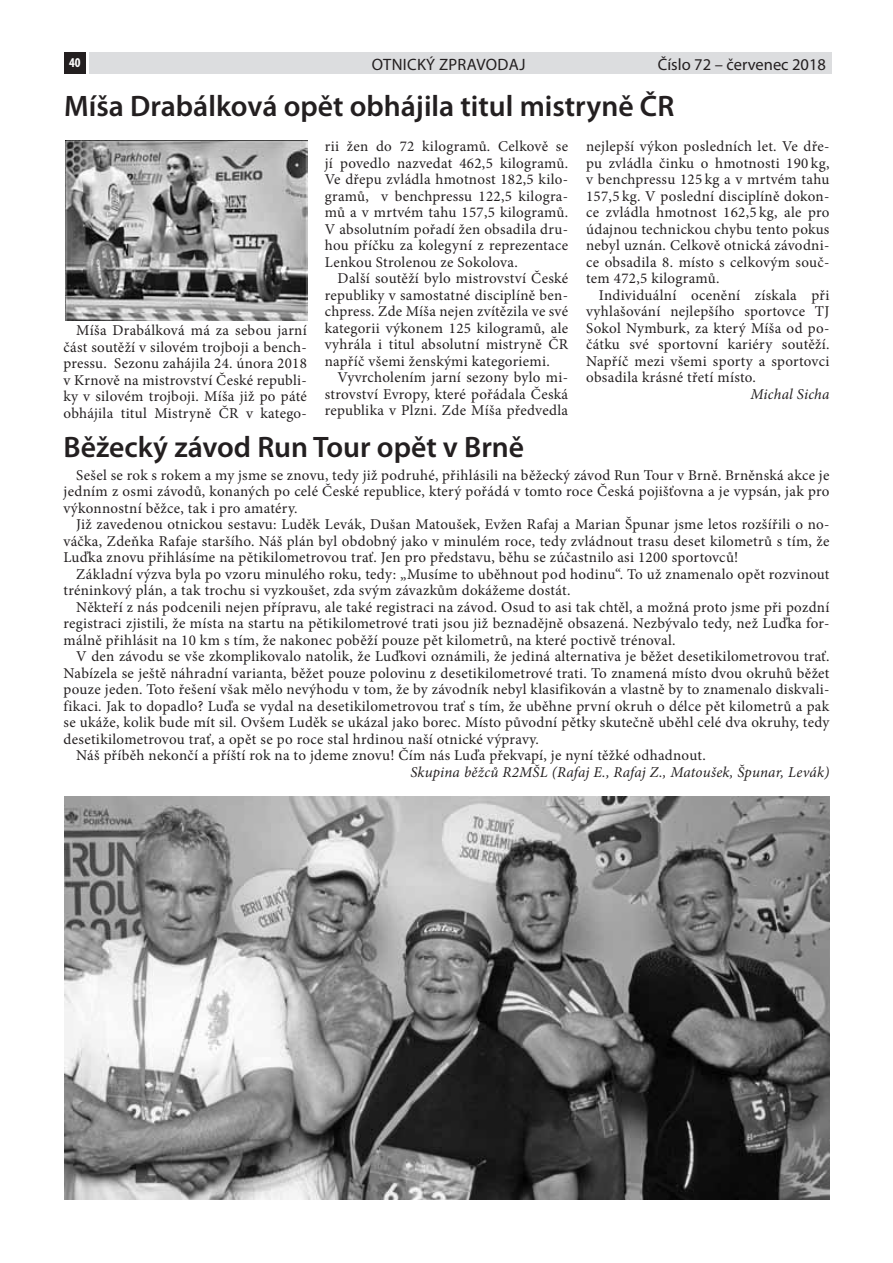
<style>
.page{position:relative;width:893px;height:1263px;background:#fff}
.page>*{position:absolute;margin:0;border:0;box-sizing:border-box;transform-origin:0 0}
.t1{font:600 29.7px "Myriad Pro";color:#231f20}
.t2{font:16.5px "Myriad Pro";color:#231f20}
.t3{font:16.5px "Myriad Pro";letter-spacing:.02em;color:#231f20}
.t4{font:15px/16.5px "Minion Pro";letter-spacing:.02em;color:#231f20;text-align:justify}
.t5{font:italic 15px "Minion Pro";letter-spacing:.01em;color:#231f20}
.t6{font:700 condensed 13.5px "Myriad Pro";color:#fff}
</style>
<div class="page">
<div style="left:89px;top:52px;width:743px;height:22px;background:#dcdddf"></div>
<div style="left:64px;top:52px;width:22px;height:22px;background:#231f20"></div>
<img style="left:65px;top:140px;width:242px;height:180px">
<img style="left:64px;top:796px;width:765px;height:403px">
<p class="t6" style="left:69px;top:54px;width:13px">40</p>
<p class="t3" style="left:372px;top:54px;width:155px">otnický zpravodaj</p>
<p class="t2" style="left:658px;top:54px;width:170px">Číslo 72 – červenec 2018</p>
<h1 class="t1" style="left:64px;top:87px;width:612px">Míša Drabálková opět obhájila titul mistryně ČR</h1>
<p class="t4" style="left:64px;top:322px;width:245px;text-indent:13px">Míša Drabálková má za sebou jarní část soutěží v silovém trojboji a bench&shy;pressu. Sezonu zahájila 24. února 2018 v Krnově na mistrovství České republi&shy;ky v silovém trojboji. Míša již po páté obhájila titul Mistryně ČR v katego-</p>
<p class="t4" style="left:325px;top:138px;width:245px">rii žen do 72 kilogramů. Celkově se jí povedlo nazvedat 462,5 kilogramů.<br>Ve dřepu zvládla hmotnost 182,5 kilo&shy;gramů, v benchpressu 122,5 kilogra&shy;mů a v mrtvém tahu 157,5 kilogramů.<br>V absolutním pořadí žen obsadila dru&shy;hou příčku za kolegyní z reprezentace Lenkou Strolenou ze Sokolova.</p>
<p class="t4" style="left:325px;top:270px;width:245px;text-indent:13px">Další soutěží bylo mistrovství České republiky v samostatné disciplíně ben&shy;chpress. Zde Míša nejen zvítězila ve své kategorii výkonem 125 kilogramů, ale vyhrála i titul absolutní mistryně ČR napříč všemi ženskými kategoriemi.</p>
<p class="t4" style="left:325px;top:369px;width:245px;text-indent:13px">Vyvrcholením jarní sezony bylo mi&shy;strovství Evropy, které pořádala Česká republika v Plzni. Zde Míša předvedla</p>
<p class="t4" style="left:586px;top:138px;width:245px">nejlepší výkon posledních let. Ve dře&shy;pu zvládla činku o hmotnosti 190 kg, v benchpressu 125 kg a v mrtvém tahu 157,5 kg. V poslední disciplíně dokon&shy;ce zvládla hmotnost 162,5 kg, ale pro údajnou technickou chybu tento pokus nebyl uznán. Celkově otnická závodni&shy;ce obsadila 8. místo s celkovým souč&shy;tem 472,5 kilogramů.</p>
<p class="t4" style="left:586px;top:287px;width:245px;text-indent:13px">Individuální ocenění získala při vyhlašování nejlepšího sportovce TJ Sokol Nymburk, za který Míša od po&shy;čátku své sportovní kariéry soutěží.<br>Napříč mezi všemi sporty a sportovci obsadila krásné třetí místo.</p>
<p class="t5" style="left:751px;top:384px;width:80px">Michal Sicha</p>
<h1 class="t1" style="left:64px;top:428px;width:462px">Běžecký závod Run Tour opět v Brně</h1>
<p class="t4" style="left:64px;top:467px;width:767px;text-indent:13px">Sešel se rok s rokem a my jsme se znovu, tedy již podruhé, přihlásili na běžecký závod Run Tour v Brně. Brněnská akce je jedním z osmi závodů, konaných po celé České republice, který pořádá v tomto roce Česká pojišťovna a je vypsán, jak pro výkonnostní běžce, tak i pro amatéry.</p>
<p class="t4" style="left:64px;top:516px;width:768px;text-indent:13px">Již zavedenou otnickou sestavu: Luděk Levák, Dušan Matoušek, Evžen Rafaj a Marian Špunar jsme letos rozšířili o no&shy;váčka, Zdeňka Rafaje staršího. Náš plán byl obdobný jako v minulém roce, tedy zvládnout trasu deset kilometrů s tím, že Luďka znovu přihlásíme na pětikilometrovou trať. Jen pro představu, běhu se zúčastnilo asi 1200 sportovců!</p>
<p class="t4" style="left:64px;top:566px;width:767px;text-indent:13px">Základní výzva byla po vzoru minulého roku, tedy: „Musíme to uběhnout pod hodinu“. To už znamenalo opět rozvinout tréninkový plán, a tak trochu si vyzkoušet, zda svým závazkům dokážeme dostát.</p>
<p class="t4" style="left:64px;top:599px;width:767px;text-indent:13px">Někteří z nás podcenili nejen přípravu, ale také registraci na závod. Osud to asi tak chtěl, a možná proto jsme při pozdní registraci zjistili, že místa na startu na pětikilometrové trati jsou již beznadějně obsazená. Nezbývalo tedy, než Luďka for&shy;málně přihlásit na 10 km s tím, že nakonec poběží pouze pět kilometrů, na které poctivě trénoval.</p>
<p class="t4" style="left:76px;top:648px;width:755px">V den závodu se vše zkomplikovalo natolik, že Luďkovi oznámili, že jediná alternativa je běžet desetikilometrovou trať.</p>
<p class="t4" style="left:64px;top:665px;width:767px">Nabízela se ještě náhradní varianta, běžet pouze polovinu z desetikilometrové trati. To znamená místo dvou okruhů běžet</p>
<p class="t4" style="left:64px;top:681px;width:767px">pouze jeden. Toto řešení však mělo nevýhodu v tom, že by závodník nebyl klasifikován a vlastně by to znamenalo diskvali-</p>
<p class="t4" style="left:64px;top:698px;width:767px">fikaci. Jak to dopadlo? Luďa se vydal na desetikilometrovou trať s tím, že uběhne první okruh o délce pět kilometrů a pak</p>
<p class="t4" style="left:64px;top:714px;width:767px">se ukáže, kolik bude mít sil. Ovšem Luděk se ukázal jako borec. Místo původní pětky skutečně uběhl celé dva okruhy, tedy</p>
<p class="t4" style="left:64px;top:731px;width:477px">desetikilometrovou trať, a opět se po roce stal hrdinou naší otnické výpravy.</p>
<p class="t4" style="left:76px;top:747px;width:631px">Náš příběh nekončí a příští rok na to jdeme znovu! Čím nás Luďa překvapí, je nyní těžké odhadnout.</p>
<p class="t5" style="left:410px;top:762px;width:421px">Skupina běžců R2MŠL (Rafaj E., Rafaj Z., Matoušek, Špunar, Levák)</p>
</div>
